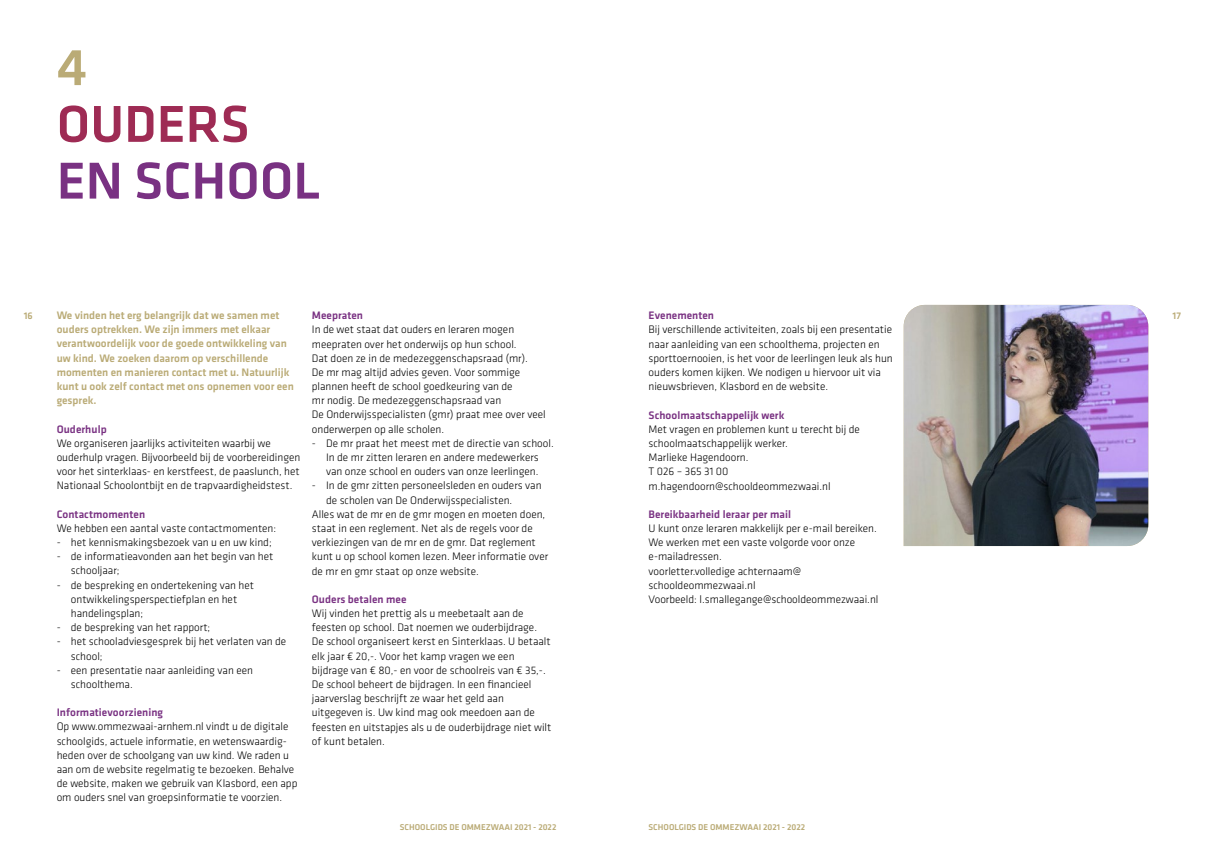
<style>
.page{position:relative;width:1205px;height:851px;background:#fff}
.page>*{position:absolute;margin:0;border:0;box-sizing:border-box;transform-origin:0 0}
.t1{font:500 53.75px "Klavika";color:#793182}
.t2{font:500 53.75px "Klavika";color:#9e2b54}
.t3{font:500 53.75px "Klavika";color:#baab76}
.t4{font:300 11.25px/14.1px "Klavika";color:#000}
.t5{font:500 11.25px/14.1px "Klavika";color:#baab76}
.t6{font:500 11.25px "Klavika";letter-spacing:.005em;color:#793182}
.t7{font:500 10px "Klavika";color:#baab76}
.t8{font:500 8.75px "Klavika";color:#baab76}
</style>
<div class="page">
<img style="left:904px;top:305px;width:244px;height:241px">
<h1 class="t3" style="left:57px;top:31px;width:32px">4</h1>
<h1 class="t2" style="left:57px;top:88px;width:194px">OUDERS</h1>
<h1 class="t1" style="left:57px;top:144px;width:265px">EN SCHOOL</h1>
<p class="t5" style="left:57px;top:308px;width:239px">We vinden het erg belangrijk dat we samen met ouders optrekken. We zijn immers met elkaar verantwoordelijk voor de goede ontwikkeling van uw kind. We zoeken daarom op verschillende momenten en manieren contact met u. Natuurlijk kunt u ook zelf contact met ons opnemen voor een gesprek.</p>
<p class="t6" style="left:57px;top:421px;width:51px">Ouderhulp</p>
<p class="t4" style="left:57px;top:436px;width:245px">We organiseren jaarlijks activiteiten waarbij we ouderhulp vragen. Bijvoorbeeld bij de voorbereidingen voor het sinterklaas- en kerstfeest, de paaslunch, het Nationaal Schoolontbijt en de trapvaardigheidstest.</p>
<p class="t6" style="left:57px;top:506px;width:90px">Contactmomenten</p>
<p class="t4" style="left:57px;top:521px;width:221px">We hebben een aantal vaste contactmomenten:</p>
<p class="t4" style="left:57px;top:535px;width:216px">- het kennismakingsbezoek van u en uw kind;</p>
<p class="t4" style="left:71px;top:549px;width:204px;text-indent:-14px">- de informatieavonden aan het begin van het schooljaar;</p>
<p class="t4" style="left:71px;top:577px;width:185px;text-indent:-14px">- de bespreking en ondertekening van het ontwikkelingsperspectiefplan en het handelingsplan;</p>
<p class="t4" style="left:57px;top:620px;width:155px">- de bespreking van het rapport;</p>
<p class="t4" style="left:71px;top:634px;width:217px;text-indent:-14px">- het schooladviesgesprek bij het verlaten van de school;</p>
<p class="t4" style="left:71px;top:662px;width:184px;text-indent:-14px">- een presentatie naar aanleiding van een schoolthema.</p>
<p class="t6" style="left:57px;top:704px;width:108px">Informatievoorziening</p>
<p class="t4" style="left:57px;top:719px;width:242px">Op www.ommezwaai-arnhem.nl vindt u de digitale schoolgids, actuele informatie, en wetenswaardig&shy;heden over de schoolgang van uw kind. We raden u aan om de website regelmatig te bezoeken. Behalve de website, maken we gebruik van Klasbord, een app om ouders snel van groepsinformatie te voorzien.</p>
<p class="t6" style="left:312px;top:308px;width:53px">Meepraten</p>
<p class="t4" style="left:312px;top:322px;width:235px">In de wet staat dat ouders en leraren mogen meepraten over het onderwijs op hun school.<br>Dat doen ze in de medezeggenschapsraad (mr).<br>De mr mag altijd advies geven. Voor sommige plannen heeft de school goedkeuring van de<br>mr nodig. De medezeggenschapsraad van<br>De Onderwijsspecialisten (gmr) praat mee over veel onderwerpen op alle scholen.</p>
<p class="t4" style="left:312px;top:436px;width:243px;text-align:center">- De mr praat het meest met de directie van school.<br>In de mr zitten leraren en andere medewerkers<br>van onze school en ouders van onze leerlingen.</p>
<p class="t4" style="left:312px;top:478px;width:231px">- In de gmr zitten personeelsleden en ouders van</p>
<p class="t4" style="left:326px;top:492px;width:188px">de scholen van De Onderwijsspecialisten.</p>
<p class="t4" style="left:312px;top:507px;width:235px">Alles wat de mr en de gmr mogen en moeten doen,</p>
<p class="t4" style="left:312px;top:521px;width:222px">staat in een reglement. Net als de regels voor de</p>
<p class="t4" style="left:312px;top:535px;width:225px">verkiezingen van de mr en de gmr. Dat reglement</p>
<p class="t4" style="left:312px;top:549px;width:238px">kunt u op school komen lezen. Meer informatie over</p>
<p class="t4" style="left:312px;top:563px;width:169px">de mr en gmr staat op onze website.</p>
<p class="t6" style="left:312px;top:591px;width:96px">Ouders betalen mee</p>
<p class="t4" style="left:312px;top:606px;width:241px">Wij vinden het prettig als u meebetaalt aan de feesten op school. Dat noemen we ouderbijdrage.<br>De school organiseert kerst en Sinterklaas. U betaalt elk jaar € 20,-. Voor het kamp vragen we een bijdrage van € 80,- en voor de schoolreis van € 35,-.<br>De school beheert de bijdragen. In een financieel jaarverslag beschrijft ze waar het geld aan uitgegeven is. Uw kind mag ook meedoen aan de feesten en uitstapjes als u de ouderbijdrage niet wilt of kunt betalen.</p>
<p class="t6" style="left:648px;top:308px;width:67px">Evenementen</p>
<p class="t4" style="left:648px;top:322px;width:246px">Bij verschillende activiteiten, zoals bij een presentatie naar aanleiding van een schoolthema, projecten en sporttoernooien, is het voor de leerlingen leuk als hun ouders komen kijken. We nodigen u hiervoor uit via nieuwsbrieven, Klasbord en de website.</p>
<p class="t6" style="left:648px;top:407px;width:137px">Schoolmaatschappelijk werk</p>
<p class="t4" style="left:648px;top:422px;width:213px">Met vragen en problemen kunt u terecht bij de schoolmaatschappelijk werker.<br>Marlieke Hagendoorn.<br>T 026 – 365 31 00 m.hagendoorn@schooldeommezwaai.nl</p>
<p class="t6" style="left:648px;top:506px;width:144px">Bereikbaarheid leraar per mail</p>
<p class="t4" style="left:648px;top:521px;width:231px">U kunt onze leraren makkelijk per e-mail bereiken.<br>We werken met een vaste volgorde voor onze e-mailadressen.<br>voorletter.volledige achternaam@ schooldeommezwaai.nl<br>Voorbeeld: l.smallegange@schooldeommezwaai.nl</p>
<p class="t7" style="left:24px;top:309px;width:11px">16</p>
<p class="t7" style="left:1172px;top:309px;width:10px">17</p>
<p class="t8" style="left:400px;top:820px;width:158px">SCHOOLGIDS De Ommezwaai 2021 - 2022</p>
<p class="t8" style="left:648px;top:820px;width:158px">SCHOOLGIDS De Ommezwaai 2021 - 2022</p>
</div>
